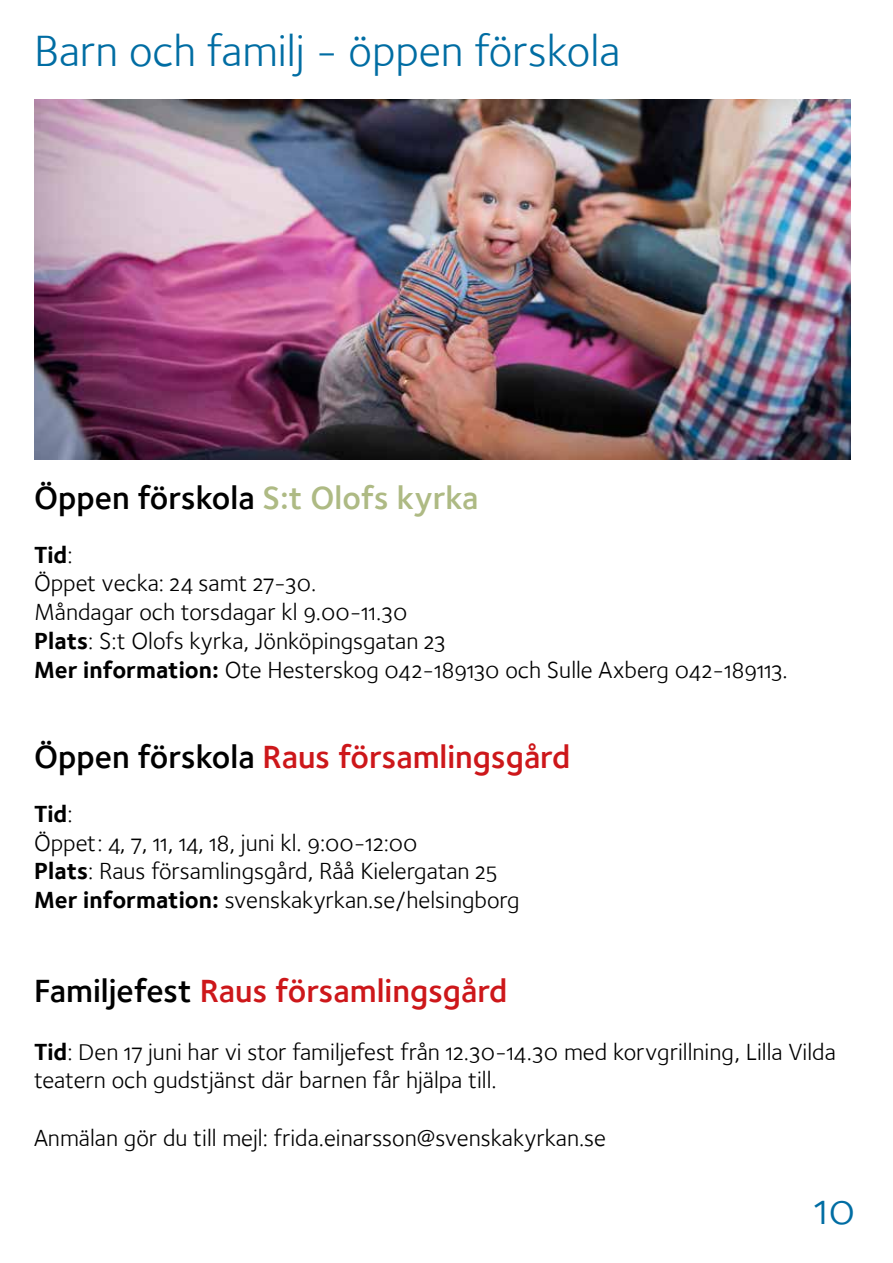
<style>
.page{position:relative;width:893px;height:1263px;background:#fff}
.page>*{position:absolute;margin:0;border:0;box-sizing:border-box;transform-origin:0 0}
.t1{font:45px "Foundry Sterling Book OSF";color:#006da3}
.t2{font:33px "Foundry Sterling Demi OSF";color:#cd171a}
.t3{font:33px "Foundry Sterling Demi OSF";color:#000}
.t4{font:24px/28.8px "Foundry Sterling Book OSF";color:#000}
.t5{font:700 24px "Foundry Sterling";color:#000}
.s1{color:#aeba84}
.s2{font-family:"Foundry Sterling Book OSF";font-weight:400}
.s3{font-family:"Foundry Sterling";font-weight:700}
.s4{font-family:"Foundry Sterling Bold OSF"}
.s5{color:#000}
</style>
<div class="page">
<img style="left:34px;top:99px;width:816px;height:360px">
<h1 class="t1" style="left:34px;top:25px;width:588px">Barn och familj - öppen förskola</h1>
<h2 class="t3" style="left:34px;top:478px;width:446px">Öppen förskola <span class="s1">S:t Olofs kyrka</span></h2>
<p class="t5" style="left:34px;top:540px;width:40px">Tid<span class="s2">:</span></p>
<p class="t4" style="left:34px;top:569px;width:755px">Öppet vecka: 24 samt 27-30.<br>Måndagar och torsdagar kl 9.00-11.30<br><span class="s3">Plats</span>: S:t Olofs kyrka, Jönköpingsgatan 23<br><span class="s4">Mer information</span><span class="s3">:</span> Ote Hesterskog 042-189130 och Sulle Axberg 042-189113.</p>
<h2 class="t2" style="left:34px;top:737px;width:538px"><span class="s5">Öppen förskola</span> Raus församlingsgård</h2>
<p class="t5" style="left:34px;top:799px;width:40px">Tid<span class="s2">:</span></p>
<p class="t4" style="left:34px;top:828px;width:487px">Öppet: 4, 7, 11, 14, 18, juni kl. 9:00-12:00<br><span class="s3">Plats</span>: Raus församlingsgård, Råå Kielergatan 25<br><span class="s4">Mer information</span><span class="s3">:</span> svenskakyrkan.se/helsingborg</p>
<h2 class="t2" style="left:34px;top:971px;width:475px"><span class="s5">Familjefest</span> Raus församlingsgård</h2>
<p class="t4" style="left:34px;top:1037px;width:803px"><span class="s3">Tid</span>: Den 17 juni har vi stor familjefest från 12.30-14.30 med korvgrillning, Lilla Vilda teatern och gudstjänst där barnen får hjälpa till.</p>
<p class="t4" style="left:34px;top:1123px;width:574px">Anmälan gör du till mejl: frida.einarsson@svenskakyrkan.se</p>
<h1 class="t1" style="left:815px;top:1183px;width:42px">10</h1>
</div>
